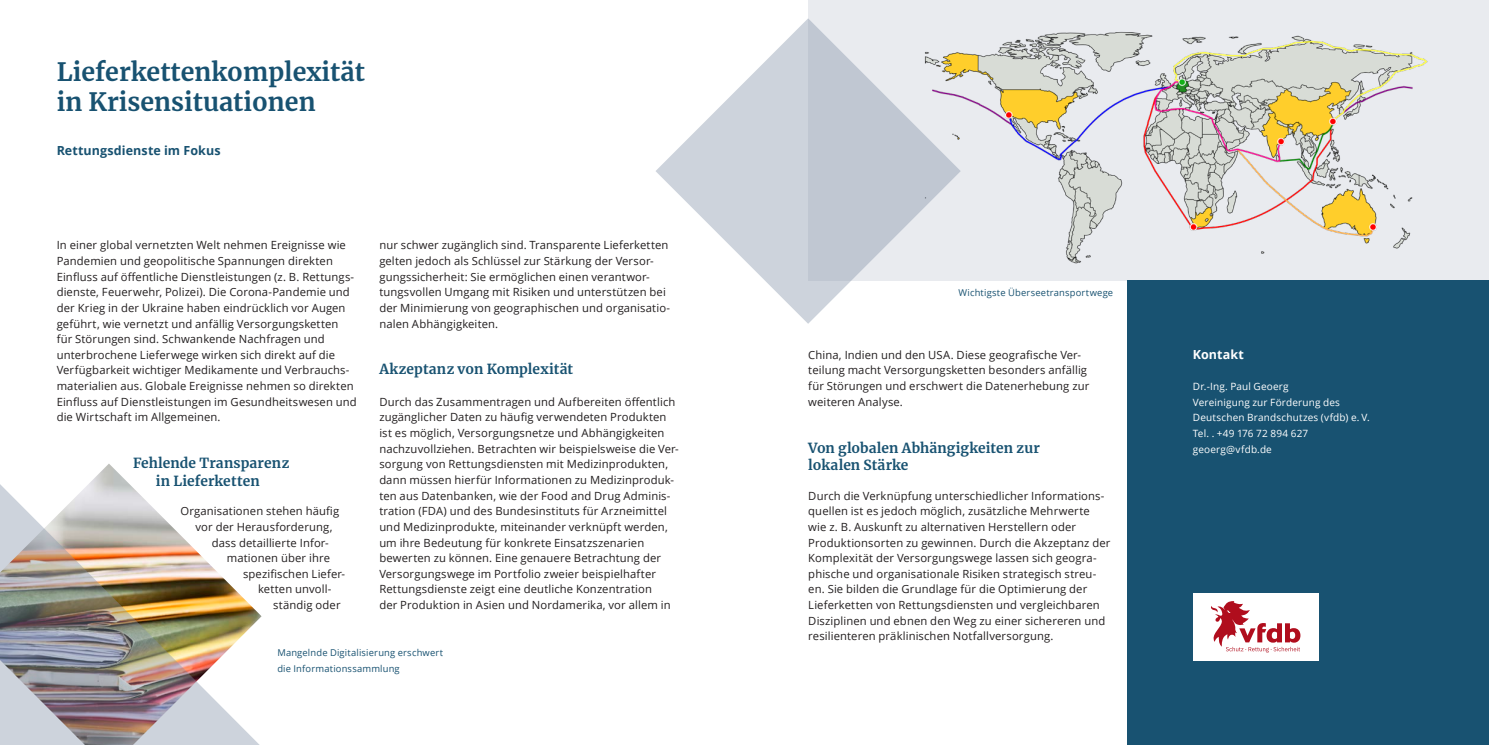
<style>
.page{position:relative;width:1489px;height:745px;background:#fff}
.page>*{position:absolute;margin:0;border:0;box-sizing:border-box;transform-origin:0 0}
.Titel_20pt{font:700 25px/30px "Merriweather";color:#185271}
.Zwischenueberschrift_11_14{font:700 13.75px/17.5px "Merriweather";letter-spacing:.005em;color:#185271}
.Introtext_10_13_5{font:700 12.5px "Open Sans";letter-spacing:.005em;color:#185271}
.Kontakt_10_13_5{font:700 12.5px "Open Sans";letter-spacing:.005em;color:#fff}
.Fliesstext_9_12_5_schwarz{font:11.25px/15.6px "Open Sans";letter-spacing:.01em;color:#231f20}
.Infokasten_klein_Fliesstext_8_12_5_weiss{font:10px/15.6px "Open Sans";letter-spacing:.015em;color:#fff}
.Bildtext_Marginal_7_5_9{font:9.38px/15.6px "Open Sans";letter-spacing:.02em;color:#185271}
</style>
<div class="page">
<div style="left:808px;top:0;width:680px;height:280px;background:#e9ebef"></div>
<img style="left:960px;top:31px;width:468px;height:233px">
<div style="left:1127px;top:280px;width:361px;height:464px;background:#185271"></div>
<img style="left:90px;top:464px;width:38px;height:19px">
<svg style="left:656px;top:18px;width:304px;height:305px"></svg>
<img style="left:0;top:483px;width:262px;height:261px">
<div style="left:1192px;top:593px;width:126px;height:67px;background:#fff"></div>
<svg style="left:1211px;top:601px;width:89px;height:51px"></svg>
<p class="Titel_20pt" style="left:57px;top:57px;width:310px">Lieferkettenkomplexität in Krisensituationen</p>
<p class="Introtext_10_13_5" style="left:57px;top:142px;width:165px">Rettungsdienste im Fokus</p>
<p class="Fliesstext_9_12_5_schwarz" style="left:57px;top:237px;width:301px">In einer global vernetzten Welt nehmen Ereignisse wie Pandemien und geopolitische Spannungen direkten Einfluss auf öffentliche Dienstleistungen (z. B. Rettungs&shy;dienste, Feuerwehr, Polizei). Die Corona-Pandemie und der Krieg in der Ukraine haben eindrücklich vor Augen geführt, wie vernetzt und anfällig Versorgungsketten für Störungen sind. Schwankende Nachfragen und unterbrochene Lieferwege wirken sich direkt auf die Verfügbarkeit wichtiger Medikamente und Verbrauchs&shy;materialien aus. Globale Ereignisse nehmen so direkten Einfluss auf Dienstleistungen im Gesundheitswesen und die Wirtschaft im Allgemeinen.</p>
<p class="Zwischenueberschrift_11_14" style="left:133px;top:454px;width:158px;text-align:center">Fehlende Transparenz in Lieferketten</p>
<p class="Fliesstext_9_12_5_schwarz" style="left:180px;top:502px;width:160px">Organisationen stehen häufig</p>
<p class="Fliesstext_9_12_5_schwarz" style="left:195px;top:518px;width:139px">vor der Herausforderung,</p>
<p class="Fliesstext_9_12_5_schwarz" style="left:212px;top:534px;width:118px">dass detaillierte Infor-</p>
<p class="Fliesstext_9_12_5_schwarz" style="left:227px;top:549px;width:105px">mationen über ihre</p>
<p class="Fliesstext_9_12_5_schwarz" style="left:243px;top:565px;width:104px">spezifischen Liefer-</p>
<p class="Fliesstext_9_12_5_schwarz" style="left:258px;top:581px;width:75px">ketten unvoll-</p>
<p class="Fliesstext_9_12_5_schwarz" style="left:273px;top:596px;width:69px">ständig oder</p>
<p class="Fliesstext_9_12_5_schwarz" style="left:379px;top:237px;width:292px">nur schwer zugänglich sind. Transparente Lieferketten gelten jedoch als Schlüssel zur Stärkung der Versor&shy;gungssicherheit: Sie ermöglichen einen verantwor&shy;tungsvollen Umgang mit Risiken und unterstützen bei der Minimierung von geographischen und organisatio&shy;nalen Abhängigkeiten.</p>
<p class="Zwischenueberschrift_11_14" style="left:379px;top:360px;width:195px">Akzeptanz von Komplexität</p>
<p class="Fliesstext_9_12_5_schwarz" style="left:379px;top:393px;width:301px">Durch das Zusammentragen und Aufbereiten öffentlich zugänglicher Daten zu häufig verwendeten Produkten ist es möglich, Versorgungsnetze und Abhängigkeiten nachzuvollziehen. Betrachten wir beispielsweise die Ver&shy;sorgung von Rettungsdiensten mit Medizinprodukten, dann müssen hierfür Informationen zu Medizinproduk&shy;ten aus Datenbanken, wie der Food and Drug Adminis&shy;tration (FDA) und des Bundesinstituts für Arzneimittel und Medizinprodukte, miteinander verknüpft werden, um ihre Bedeutung für konkrete Einsatzszenarien bewerten zu können. Eine genauere Betrachtung der Versorgungswege im Portfolio zweier beispielhafter Rettungsdienste zeigt eine deutliche Konzentration<br>der Produktion in Asien und Nordamerika, vor allem in</p>
<p class="Bildtext_Marginal_7_5_9" style="left:277px;top:644px;width:167px">Mangelnde Digitalisierung erschwert die Informationssammlung</p>
<p class="Bildtext_Marginal_7_5_9" style="left:958px;top:284px;width:156px">Wichtigste Überseetransportwege</p>
<p class="Fliesstext_9_12_5_schwarz" style="left:808px;top:346px;width:282px">China, Indien und den USA. Diese geografische Ver&shy;teilung macht Versorgungsketten besonders anfällig für Störungen und erschwert die Datenerhebung zur weiteren Analyse.</p>
<p class="Zwischenueberschrift_11_14" style="left:808px;top:438px;width:233px">Von globalen Abhängigkeiten zur lokalen Stärke</p>
<p class="Fliesstext_9_12_5_schwarz" style="left:808px;top:487px;width:304px">Durch die Verknüpfung unterschiedlicher Informations&shy;quellen ist es jedoch möglich, zusätzliche Mehrwerte wie z. B. Auskunft zu alternativen Herstellern oder Produktionsorten zu gewinnen. Durch die Akzeptanz der Komplexität der Versorgungswege lassen sich geogra&shy;phische und organisationale Risiken strategisch streu&shy;en. Sie bilden die Grundlage für die Optimierung der Lieferketten von Rettungsdiensten und vergleichbaren Disziplinen und ebnen den Weg zu einer sichereren und resilienteren präklinischen Notfallversorgung.</p>
<p class="Kontakt_10_13_5" style="left:1192px;top:345px;width:52px">Kontakt</p>
<p class="Infokasten_klein_Fliesstext_8_12_5_weiss" style="left:1192px;top:378px;width:97px">Dr.-Ing. Paul Geoerg</p>
<p class="Infokasten_klein_Fliesstext_8_12_5_weiss" style="left:1192px;top:394px;width:178px">Vereinigung zur Förderung des<br>Deutschen Brandschutzes (vfdb) e. V.</p>
<p class="Infokasten_klein_Fliesstext_8_12_5_weiss" style="left:1192px;top:425px;width:117px">Tel. . +49 176 72 894 627</p>
<p class="Infokasten_klein_Fliesstext_8_12_5_weiss" style="left:1192px;top:440px;width:80px">geoerg@vfdb.de</p>
</div>
